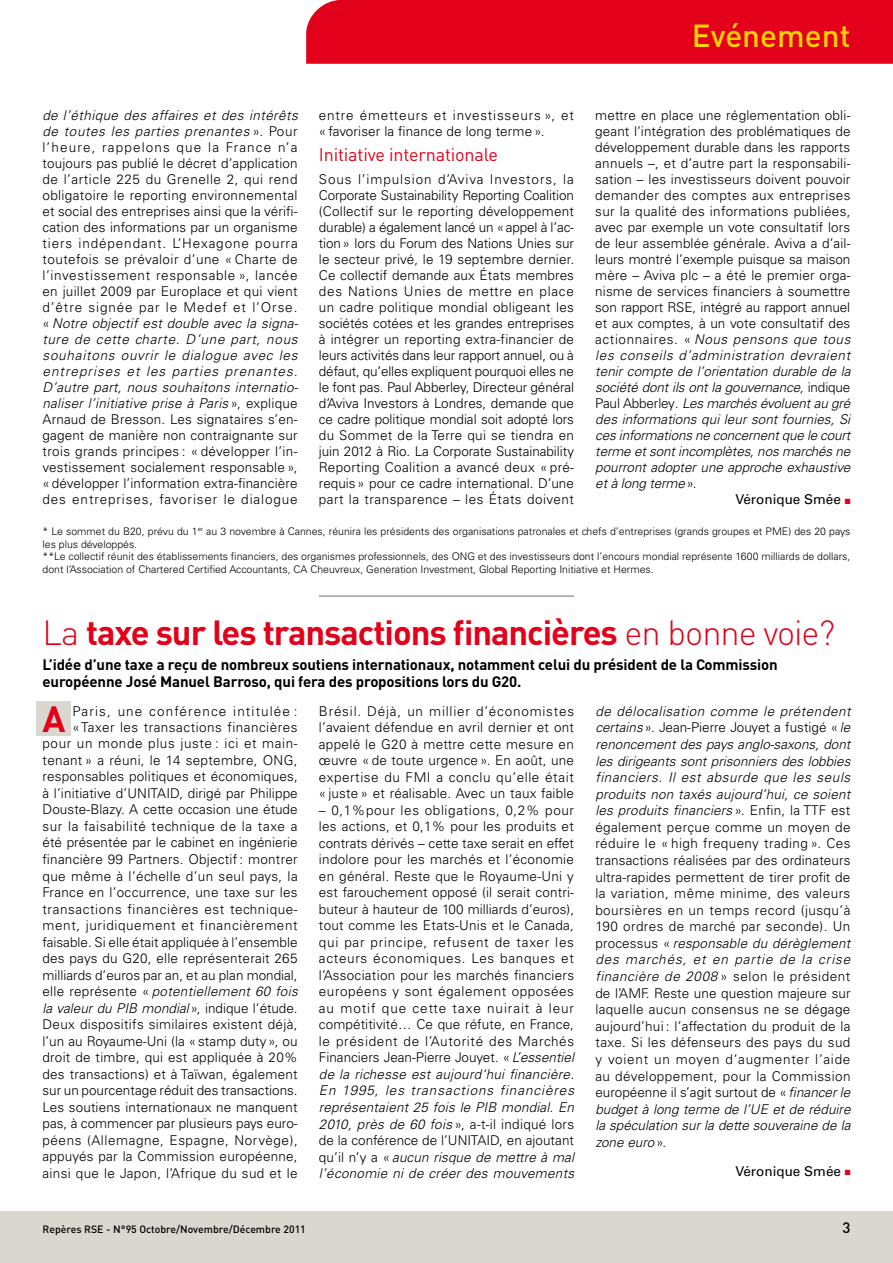
<style>
.page{position:relative;width:893px;height:1263px;background:#fff}
.page>*{position:absolute;margin:0;border:0;box-sizing:border-box;transform-origin:0 0}
.t1{font:700 36.15px "DIN";color:#e2001a}
.t2{font:700 34.5px "DIN";letter-spacing:-.03em;color:#e2001a}
.t3{font:500 31.5px "DIN";color:#ffd400}
.t4{font:18px "DIN";letter-spacing:-.01em;color:#e2001a}
.t5{font:700 15px/16.5px "DIN";letter-spacing:-.01em;color:#000}
.t6{font:500 15px "DIN";color:#000}
.t7{font:300 13.5px/16.5px "Univers LT Std";letter-spacing:.015em;color:#000;text-align:justify}
.t8{font:italic 300 13.5px "Univers LT Std";color:#000}
.t9{font:italic 300 13.5px "Univers LT Std";letter-spacing:.045em;color:#000}
.t10{font:300 13.5px/15.9px "Univers LT Std";letter-spacing:.04em;color:#000}
.t11{font:300 13.5px "Univers LT Std";letter-spacing:-.01em;color:#000}
.t12{font:300 13.5px "Univers LT Std";letter-spacing:-.005em;color:#000}
.t13{font:13.5px "Univers LT Std";color:#000}
.t14{font:300 10.5px/12.8px "Univers LT Std";color:#000}
.t15{font:500 10.5px "DIN";color:#000}
.s1{font-style:italic}
.s2{font-style:normal}
.s3{color:#e2001a}
.s4{font-weight:300}
</style>
<div class="page">
<div style="left:0;top:1212px;width:893px;height:51px;background:#dad7d0"></div>
<div style="left:306px;top:0;width:587px;height:64px;background:#e2001a"></div>
<div style="left:36px;top:702px;width:34px;height:34px;background:#dad7d0"></div>
<hr style="left:319px;top:595px;width:255px;height:2px;background:#9c9e9f">
<h3 class="t3" style="left:692px;top:16px;width:160px">Evénement</h3>
<p class="t7" style="left:43px;top:108px;width:257px;line-height:15.9px"><span class="s1">de l’éthique des affaires et des intérêts de toutes les parties prenantes</span> ». Pour l’heure, rappelons que la France n’a toujours pas publié le décret d’application de l’article 225 du Grenelle 2, qui rend obligatoire le reporting environnemental et social des entreprises ainsi que la vérifi&shy;cation des informations par un organisme tiers indépendant. L’Hexagone pourra toutefois se prévaloir d’une « Charte de l’investissement responsable », lancée en juillet 2009 par Europlace et qui vient d’être signée par le Medef et l’Orse. « <span class="s1">Notre objectif est double avec la signa&shy;ture de cette charte. D’une part, nous souhaitons ouvrir le dialogue avec les entreprises et les parties prenantes.<br>D’autre part, nous souhaitons internatio&shy;naliser l’initiative prise à Paris</span> », explique Arnaud de Bresson. Les signataires s’en&shy;gagent de manière non contraignante sur trois grands principes : « développer l’in&shy;vestissement socialement responsable », « développer l’information extra-financière des entreprises, favoriser le dialogue</p>
<p class="t10" style="left:319px;top:107px;width:257px">entre émetteurs et investisseurs », et « favoriser la finance de long terme ».</p>
<h3 class="t4" style="left:319px;top:143px;width:181px">Initiative internationale</h3>
<p class="t7" style="left:319px;top:172px;width:257px;line-height:15.9px">Sous l’impulsion d’Aviva Investors, la Corporate Sustainability Reporting Coalition (Collectif sur le reporting développement durable) a également lancé un «appel à l’ac&shy;tion» lors du Forum des Nations Unies sur le secteur privé, le 19 septembre dernier.<br>Ce collectif demande aux États membres des Nations Unies de mettre en place un cadre politique mondial obligeant les sociétés cotées et les grandes entreprises à intégrer un reporting extra-financier de leurs activités dans leur rapport annuel, ou à défaut, qu’elles expliquent pourquoi elles ne le font pas. Paul Abberley, Directeur général d’Aviva Investors à Londres, demande que ce cadre politique mondial soit adopté lors du Sommet de la Terre qui se tiendra en juin 2012 à Rio. La Corporate Sustainability Reporting Coalition a avancé deux « pré&shy;requis» pour ce cadre international. D’une part la transparence – les États doivent</p>
<p class="t7" style="left:595px;top:107px;width:257px">mettre en place une réglementation obli-</p>
<p class="t7" style="left:595px;top:123px;width:257px">geant l’intégration des problématiques de</p>
<p class="t7" style="left:595px;top:139px;width:256px">développement durable dans les rapports</p>
<p class="t7" style="left:595px;top:155px;width:257px">annuels –, et d’autre part la responsabili-</p>
<p class="t7" style="left:595px;top:171px;width:257px">sation – les investisseurs doivent pouvoir</p>
<p class="t7" style="left:595px;top:187px;width:257px">demander des comptes aux entreprises</p>
<p class="t7" style="left:595px;top:203px;width:257px">sur la qualité des informations publiées,</p>
<p class="t7" style="left:595px;top:219px;width:256px">avec par exemple un vote consultatif lors</p>
<p class="t7" style="left:595px;top:235px;width:257px">de leur assemblée générale. Aviva a d’ail-</p>
<p class="t12" style="left:595px;top:251px;width:256px">leurs montré l’exemple puisque sa maison</p>
<p class="t7" style="left:595px;top:267px;width:257px">mère – Aviva plc – a été le premier orga-</p>
<p class="t7" style="left:595px;top:283px;width:257px">nisme de services financiers à soumettre</p>
<p class="t11" style="left:595px;top:299px;width:256px">son rapport RSE, intégré au rapport annuel</p>
<p class="t7" style="left:595px;top:315px;width:257px">et aux comptes, à un vote consultatif des</p>
<p class="t9" style="left:595px;top:331px;width:257px"><span class="s2">actionnaires. «</span> Nous pensons que tous</p>
<p class="t9" style="left:595px;top:347px;width:256px">les conseils d’administration devraient</p>
<p class="t8" style="left:595px;top:363px;width:257px">tenir compte de l’orientation durable de la</p>
<p class="t8" style="left:595px;top:379px;width:257px">société dont ils ont la gouvernance, <span class="s2">indique</span></p>
<p class="t8" style="left:595px;top:395px;width:257px"><span class="s2">Paul Abberley</span>. Les marchés évoluent au gré</p>
<p class="t8" style="left:595px;top:411px;width:256px">des informations qui leur sont fournies, Si</p>
<p class="t8" style="left:595px;top:427px;width:257px">ces informations ne concernent que le court</p>
<p class="t8" style="left:595px;top:443px;width:257px">terme et sont incomplètes, nos marchés ne</p>
<p class="t8" style="left:595px;top:459px;width:256px">pourront adopter une approche exhaustive</p>
<p class="t8" style="left:595px;top:475px;width:103px">et à long terme<span class="s2">».</span></p>
<p class="t13" style="left:735px;top:491px;width:116px">Véronique Smée <span class="s3">■</span></p>
<p class="t14" style="left:43px;top:525px;width:809px">* Le sommet du B20, prévu du 1<sup>er</sup> au 3 novembre à Cannes, réunira les présidents des organisations patronales et chefs d’entreprises (grands groupes et PME) des 20 pays les plus développés.<br>**Le collectif réunit des établissements financiers, des organismes professionnels, des ONG et des investisseurs dont l’encours mondial représente 1600 milliards de dollars, dont l’Association of Chartered Certified Accountants, CA Cheuvreux, Generation Investment, Global Reporting Initiative et Hermes.</p>
<h2 class="t2" style="left:43px;top:610px;width:794px"><span class="s4">La</span> taxe sur les transactions financières <span class="s4">en bonne voie?</span></h2>
<p class="t5" style="left:43px;top:656px;width:737px">L’idée d’une taxe a reçu de nombreux soutiens internationaux, notamment celui du président de la Commission européenne José Manuel Barroso, qui fera des propositions lors du G20.</p>
<p class="t7" style="left:43px;top:703px;width:257px;text-align:right">Paris, une conférence intitulée : «Taxer les transactions financières pour un monde plus juste : ici et main&shy;tenant » a réuni, le 14 septembre, ONG, responsables politiques et économiques, à l’initiative d’UNITAID, dirigé par Philippe Douste-Blazy. A cette occasion une étude sur la faisabilité technique de la taxe a été présentée par le cabinet en ingénierie financière 99 Partners. Objectif: montrer que même à l’échelle d’un seul pays, la France en l’occurrence, une taxe sur les transactions financières est technique&shy;ment, juridiquement et financièrement faisable. Si elle était appliquée à l’ensemble des pays du G20, elle représenterait 265 milliards d’euros par an, et au plan mondial, elle représente « <span class="s1">potentiellement 60 fois la valeur du PIB mondial</span>», indique l’étude.<br>Deux dispositifs similaires existent déjà, l’un au Royaume-Uni (la «stamp duty», ou droit de timbre, qui est appliquée à 20% des transactions) et à Taïwan, également sur un pourcentage réduit des transactions.<br>Les soutiens internationaux ne manquent pas, à commencer par plusieurs pays euro&shy;péens (Allemagne, Espagne, Norvège), appuyés par la Commission européenne, ainsi que le Japon, l’Afrique du sud et le</p>
<p class="t7" style="left:595px;top:703px;width:257px"><span class="s1">de délocalisation comme le prétendent certains</span>». Jean-Pierre Jouyet a fustigé «<span class="s1">le renoncement des pays anglo-saxons, dont les dirigeants sont prisonniers des lobbies financiers. Il est absurde que les seuls produits non taxés aujourd’hui, ce soient les produits financiers</span> ». Enfin, la TTF est également perçue comme un moyen de réduire le « high frequeny trading ». Ces transactions réalisées par des ordinateurs ultra-rapides permettent de tirer profit de la variation, même minime, des valeurs boursières en un temps record (jusqu’à 190 ordres de marché par seconde). Un processus « <span class="s1">responsable du dérèglement des marchés, et en partie de la crise financière de 2008</span> » selon le président de l’AMF. Reste une question majeure sur laquelle aucun consensus ne se dégage aujourd’hui : l’affectation du produit de la taxe. Si les défenseurs des pays du sud y voient un moyen d’augmenter l’aide au développement, pour la Commission européenne il s’agit surtout de «<span class="s1">financer le budget à long terme de l’UE et de réduire la spéculation sur la dette souveraine de la zone euro</span>».</p>
<p class="t7" style="left:319px;top:703px;width:257px">Brésil. Déjà, un millier d’économistes l’avaient défendue en avril dernier et ont appelé le G20 à mettre cette mesure en œuvre « de toute urgence ». En août, une expertise du FMI a conclu qu’elle était « juste » et réalisable. Avec un taux faible</p>
<p class="t7" style="left:319px;top:802px;width:257px">– 0,1%pour les obligations, 0,2% pour les actions, et 0,1% pour les produits et contrats dérivés – cette taxe serait en effet indolore pour les marchés et l’économie en général. Reste que le Royaume-Uni y est farouchement opposé (il serait contri&shy;buteur à hauteur de 100 milliards d’euros), tout comme les Etats-Unis et le Canada, qui par principe, refusent de taxer les acteurs économiques. Les banques et l’Association pour les marchés financiers européens y sont également opposées au motif que cette taxe nuirait à leur compétitivité… Ce que réfute, en France, le président de l’Autorité des Marchés Financiers Jean-Pierre Jouyet. «<span class="s1">L’essentiel de la richesse est aujourd‘hui financière.<br>En 1995, les transactions financières représentaient 25 fois le PIB mondial. En 2010, près de 60 fois</span> », a-t-il indiqué lors de la conférence de l’UNITAID, en ajoutant qu’il n’y a « <span class="s1">aucun risque de mettre à mal l’économie ni de créer des mouvements</span></p>
<h1 class="t1" style="left:42px;top:695px;width:25px">A</h1>
<p class="t13" style="left:735px;top:1163px;width:116px">Véronique Smée <span class="s3">■</span></p>
<p class="t15" style="left:43px;top:1222px;width:265px">Repères RSE - N°95 Octobre/Novembre/Décembre 2011</p>
<p class="t6" style="left:842px;top:1218px;width:9px">3</p>
</div>
